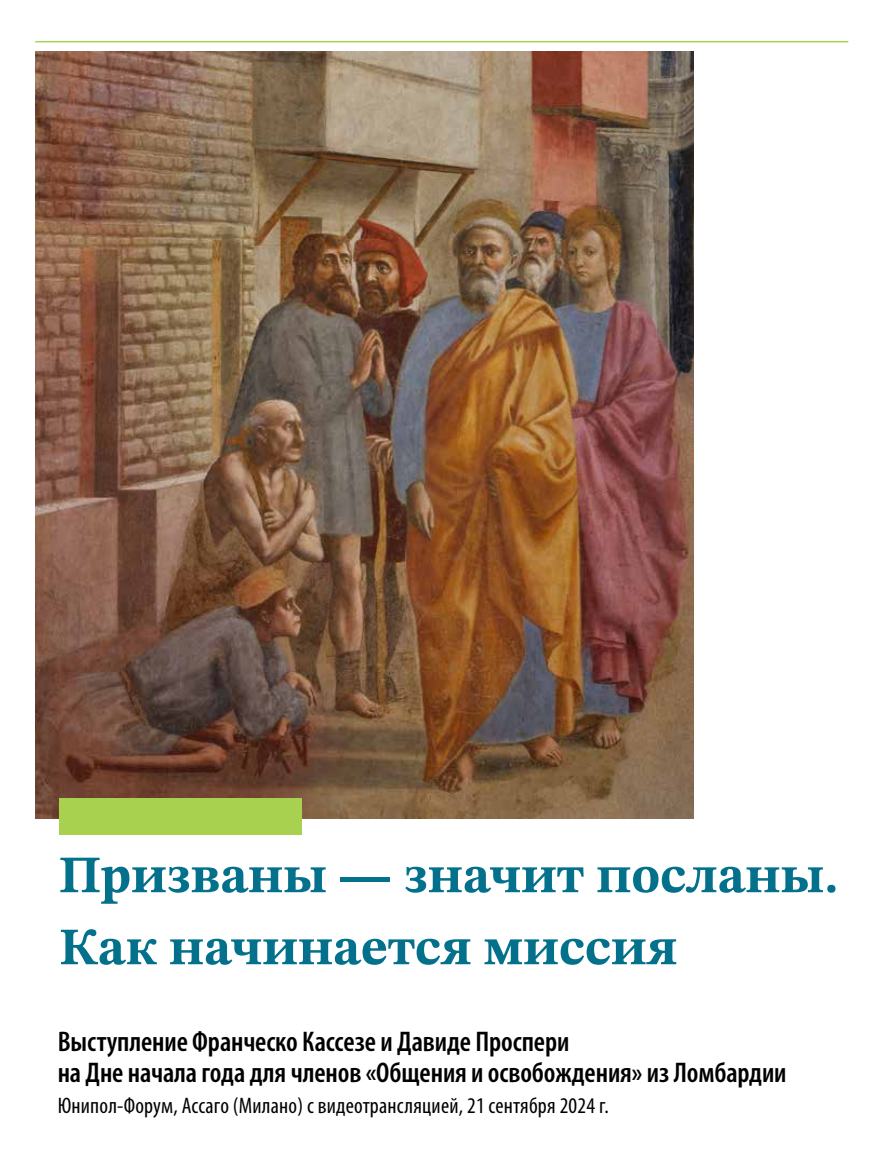
<style>
.page{position:relative;width:893px;height:1157px;background:#fff}
.page>*{position:absolute;margin:0;border:0;box-sizing:border-box;transform-origin:0 0}
.t1{font:700 52.5px/72px "STIX Two Text";color:#04718c}
.t2{font:600 condensed 28.5px/31.5px "Myriad Pro";letter-spacing:-.005em;color:#000}
.t3{font:condensed 22.5px "Myriad Pro";letter-spacing:.01em;color:#000}
</style>
<div class="page">
<img style="left:35px;top:52px;width:658px;height:766px">
<div style="left:59px;top:798px;width:243px;height:36px;background:#a8d14f"></div>
<hr style="left:35px;top:41px;width:813px;height:1px;background:#a8d14f">
<h1 class="t1" style="left:59px;top:839px;width:781px">Призваны — значит посланы.<br>Как начинается миссия</h1>
<p class="t2" style="left:58px;top:1024px;width:730px">Выступление Франческо Кассезе и Давиде Проспери<br>на Дне начала года для членов «Общения и освобождения» из Ломбардии</p>
<p class="t3" style="left:58px;top:1091px;width:552px">Юнипол-Форум, Ассаго (Милано) с видеотрансляцией, 21 сентября 2024 г.</p>
</div>
